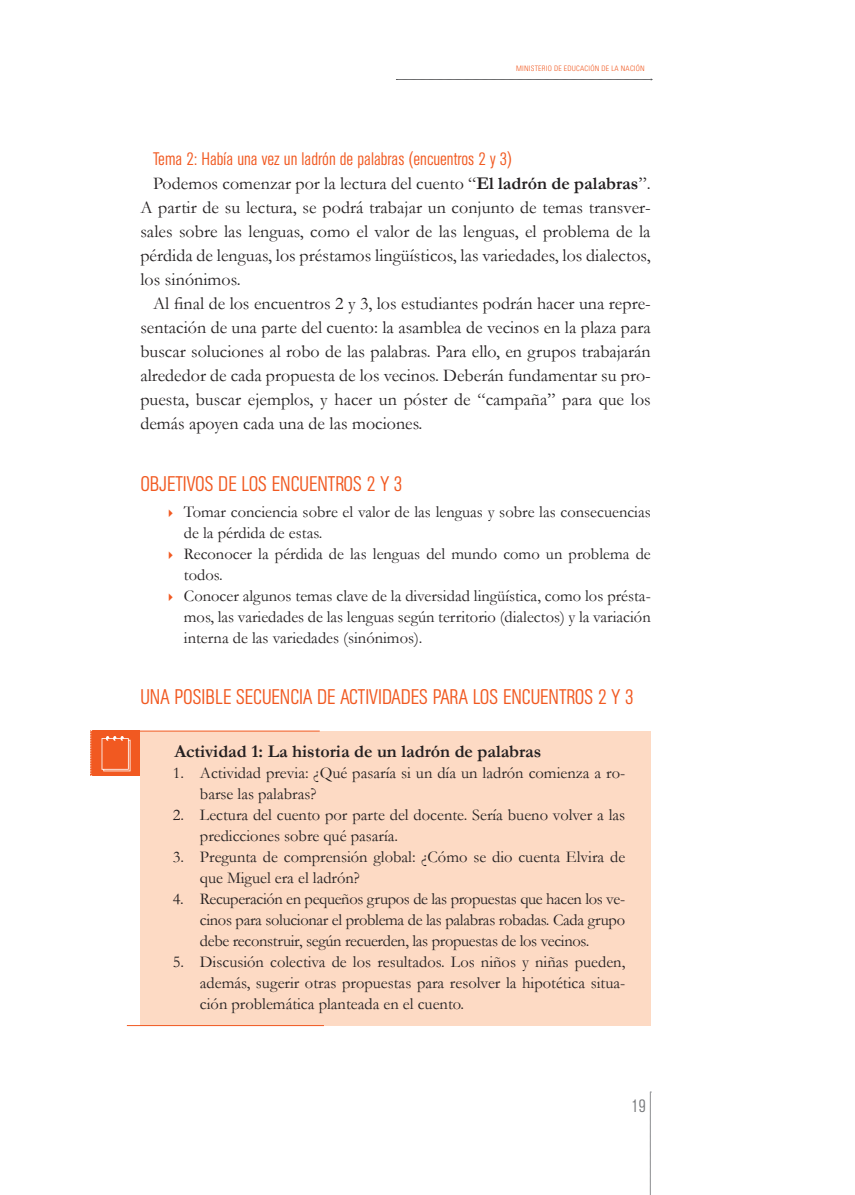
<style>
.page{position:relative;width:855px;height:1195px;background:#fff}
.page>*{position:absolute;margin:0;border:0;box-sizing:border-box;transform-origin:0 0}
.t1{font:300 condensed 21px "AG Book BQ";color:#f15921}
.t2{font:18px/24px "Garamond";color:#231f20;text-align:justify}
.t3{font:300 condensed 18px "AG Book BQ";color:#f15921}
.t4{font:700 18px "Garamond";color:#231f20}
.t5{font:300 condensed 18px "AG Book BQ";color:#76787b}
.t6{font:16.5px/21px "Garamond";color:#231f20}
.t7{font:300 condensed 7.5px "Univers";letter-spacing:.03em;color:#f15921}
.s1{font-weight:700}
</style>
<div class="page">
<svg style="left:650px;top:1092px;width:1px;height:103px"></svg>
<svg style="left:396px;top:79px;width:256px;height:1px"></svg>
<div style="left:140px;top:731px;width:511px;height:295px;background:#fddac4"></div>
<hr style="left:123px;top:731px;width:197px;height:1px;background:#f15921">
<hr style="left:127px;top:1025px;width:197px;height:1px;background:#f15921">
<div style="left:91px;top:731px;width:49px;height:45px;background:#f15921"></div>
<svg style="left:90px;top:730px;width:2px;height:46px"></svg>
<svg style="left:102px;top:736px;width:28px;height:35px"></svg>
<p class="t7" style="left:516px;top:64px;width:129px">MINISTERIO DE EDUCACIÓN DE LA NACIÓN</p>
<p class="t3" style="left:153px;top:149px;width:361px">Tema 2: Había una vez un ladrón de palabras (encuentros 2 y 3)</p>
<p class="t2" style="left:140px;top:171px;width:512px;text-indent:13px">Podemos comenzar por la lectura del cuento “<span class="s1">El ladrón de palabras</span>”.<br>A partir de su lectura, se podrá trabajar un conjunto de temas transver&shy;sales sobre las lenguas, como el valor de las lenguas, el problema de la pérdida de lenguas, los préstamos lingüísticos, las variedades, los dialectos, los sinónimos.</p>
<p class="t2" style="left:140px;top:291px;width:512px;text-indent:13px">Al final de los encuentros 2 y 3, los estudiantes podrán hacer una repre&shy;sentación de una parte del cuento: la asamblea de vecinos en la plaza para buscar soluciones al robo de las palabras. Para ello, en grupos trabajarán alrededor de cada propuesta de los vecinos. Deberán fundamentar su pro&shy;puesta, buscar ejemplos, y hacer un póster de “campaña” para que los demás apoyen cada una de las mociones.</p>
<p class="t1" style="left:140px;top:472px;width:264px">OBJETIVOS DE LOS ENCUENTROS 2 Y 3</p>
<p class="t6" style="left:184px;top:501px;width:468px">Tomar conciencia sobre el valor de las lenguas y sobre las consecuencias de la pérdida de estas.<br>Reconocer la pérdida de las lenguas del mundo como un problema de todos.<br>Conocer algunos temas clave de la diversidad lingüística, como los présta&shy;mos, las variedades de las lenguas según territorio (dialectos) y la variación interna de las variedades (sinónimos).</p>
<p class="t1" style="left:140px;top:685px;width:61px">UNA POSIBLE</p>
<p class="t1" style="left:236px;top:685px;width:45px">SECUENCIA</p>
<p class="t1" style="left:317px;top:685px;width:318px">DE ACTIVIDADES PARA LOS ENCUENTROS 2 Y 3</p>
<p class="t4" style="left:174px;top:741px;width:368px">Actividad 1: La historia de un ladrón de palabras</p>
<p class="t6" style="left:200px;top:762px;width:427px;text-indent:-27px">1. Actividad previa: ¿Qué pasaría si un día un ladrón comienza a ro&shy;barse las palabras?</p>
<p class="t6" style="left:200px;top:804px;width:427px;text-indent:-27px">2. Lectura del cuento por parte del docente. Sería bueno volver a las predicciones sobre qué pasaría.</p>
<p class="t6" style="left:200px;top:846px;width:427px;text-indent:-27px">3. Pregunta de comprensión global: ¿Cómo se dio cuenta Elvira de que Miguel era el ladrón?</p>
<p class="t6" style="left:200px;top:888px;width:427px;text-align:justify;text-indent:-27px">4. Recuperación en pequeños grupos de las propuestas que hacen los ve&shy;cinos para solucionar el problema de las palabras robadas. Cada grupo debe reconstruir, según recuerden, las propuestas de los vecinos.</p>
<p class="t6" style="left:200px;top:951px;width:427px;text-align:justify;text-indent:-27px">5. Discusión colectiva de los resultados. Los niños y niñas pueden, además, sugerir otras propuestas para resolver la hipotética situa&shy;ción problemática planteada en el cuento.</p>
<p class="t5" style="left:631px;top:1096px;width:17px">19</p>
</div>
